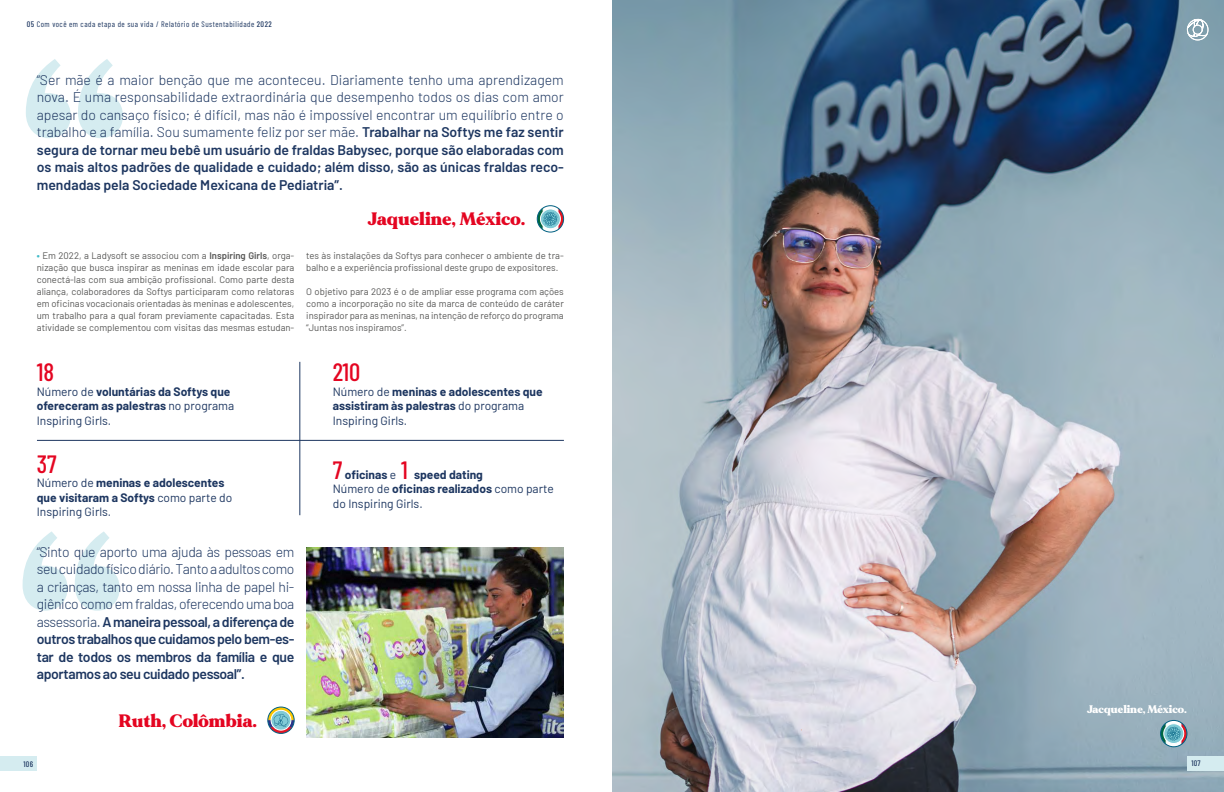
<style>
.page{position:relative;width:1224px;height:792px;background:#fff}
.page>*{position:absolute;margin:0;border:0;box-sizing:border-box;transform-origin:0 0}
.t1{font:500 25px "Barlow Condensed";color:#e40521}
.t2{font:900 18px "MADE Mirage";color:#e40521}
.t3{font:300 14px/17.5px "Barlow";letter-spacing:-.025em;color:#1d3660;text-align:justify}
.t4{font:700 12px/14.4px "Barlow";color:#1d3660}
.t5{font:900 11px "MADE Mirage";letter-spacing:-.005em;color:#fff}
.t6{font:9.5px/12px "Barlow";color:#575756;text-align:justify}
.t7{font:8px "Barlow Condensed";letter-spacing:.06em;color:#1d3660}
.t8{font:500 8px "Barlow Condensed";letter-spacing:.025em;color:#1d3660}
.s1{font-weight:500}
.s2{font-weight:600}
.s3{font-weight:700;color:#41bbc9}
.s4{font-weight:400}
.s5{font-family:"Barlow Condensed";font-weight:500;font-size:25px;color:#e40521}
</style>
<div class="page">
<div style="left:0;top:756px;width:37px;height:15px;background:#d5ecf0"></div>
<img style="left:612px;top:0;width:612px;height:792px">
<svg style="left:1187px;top:19px;width:22px;height:22px"></svg>
<div style="left:1187px;top:756px;width:37px;height:14px;background:#d5ecf0"></div>
<svg style="left:23px;top:531px;width:97px;height:80px"></svg>
<svg style="left:26px;top:59px;width:97px;height:79px"></svg>
<img style="left:537px;top:206px;width:27px;height:26px;border-radius:13px">
<div style="left:537px;top:206px;width:27px;height:26px;border:1px solid #006082;border-radius:50%"></div>
<svg style="left:540px;top:209px;width:20px;height:20px"></svg>
<div style="left:540px;top:209px;width:21px;height:20px;border:1px solid #fff;border-radius:50%"></div>
<svg style="left:543px;top:212px;width:14px;height:14px"></svg>
<hr style="left:37px;top:440px;width:527px;height:1px;background:#1d3660">
<hr style="left:299px;top:362px;width:1px;height:153px;background:#1d3660">
<img style="left:268px;top:707px;width:26px;height:26px;border-radius:13px">
<div style="left:268px;top:707px;width:26px;height:27px;border:1px solid #006082;border-radius:50%"></div>
<svg style="left:271px;top:710px;width:20px;height:20px"></svg>
<div style="left:271px;top:710px;width:20px;height:20px;border:1px solid #fff;border-radius:50%"></div>
<svg style="left:274px;top:713px;width:14px;height:14px"></svg>
<img style="left:306px;top:547px;width:258px;height:190px">
<img style="left:1161px;top:720px;width:26px;height:27px;border-radius:13px">
<div style="left:1160px;top:720px;width:27px;height:27px;border:1px solid #006082;border-radius:50%"></div>
<svg style="left:1164px;top:724px;width:20px;height:20px"></svg>
<div style="left:1163px;top:723px;width:21px;height:21px;border:1px solid #fff;border-radius:50%"></div>
<svg style="left:1167px;top:727px;width:14px;height:14px"></svg>
<p class="t7" style="left:27px;top:19px;width:246px"><span class="s1">05</span> Com você em cada etapa de sua vida / Relatório de Sustentabilidade <span class="s1">2022</span></p>
<p class="t3" style="left:37px;top:70px;width:529px">“Ser mãe é a maior benção que me aconteceu. Diariamente tenho uma aprendizagem nova. É uma responsabilidade extraordinária que desempenho todos os dias com amor apesar do cansaço físico; é difícil, mas não é impossível encontrar um equilíbrio entre o trabalho e a família. Sou sumamente feliz por ser mãe. <span class="s2">Trabalhar na Softys me faz sentir segura de tornar meu bebê um usuário de fraldas Babysec, porque são elaboradas com os mais altos padrões de qualidade e cuidado; além disso, são as únicas fraldas reco&shy;mendadas pela Sociedade Mexicana de Pediatria”.</span></p>
<p class="t2" style="left:368px;top:206px;width:159px">Jaqueline, México.</p>
<p class="t6" style="left:37px;top:249px;width:259px"><span class="s3">•</span> Em 2022, a Ladysoft se associou com a <span class="s2">Inspiring Girls</span>, orga&shy;nização que busca inspirar as meninas em idade escolar para conectá-las com sua ambição profissional. Como parte desta aliança, colaboradores da Softys participaram como relatoras em oficinas vocacionais orientadas às meninas e adolescentes, um trabalho para a qual foram previamente capacitadas. Esta atividade se complementou com visitas das mesmas estudan-</p>
<h1 class="t1" style="left:37px;top:354px;width:19px">18</h1>
<p class="t4" style="left:37px;top:383px;width:199px"><span class="s4">Número de</span> voluntárias da Softys que ofereceram as palestras <span class="s4">no programa<br>Inspiring Girls.</span></p>
<h1 class="t1" style="left:37px;top:446px;width:21px">37</h1>
<p class="t4" style="left:37px;top:475px;width:197px"><span class="s4">Número de</span> meninas e adolescentes que visitaram a Softys <span class="s4">como parte do<br>Inspiring Girls.</span></p>
<p class="t6" style="left:306px;top:249px;width:259px">tes às instalações da Softys para conhecer o ambiente de tra&shy;balho e a experiência profissional deste grupo de expositores.</p>
<p class="t6" style="left:306px;top:285px;width:259px">O objetivo para 2023 é o de ampliar esse programa com ações como a incorporação no site da marca de conteúdo de caráter inspirador para as meninas, na intenção de reforço do programa “Juntas nos inspiramos”.</p>
<h1 class="t1" style="left:333px;top:354px;width:29px">210</h1>
<p class="t4" style="left:333px;top:383px;width:211px"><span class="s4">Número de</span> meninas e adolescentes que assistiram às palestras <span class="s4">do programa<br>Inspiring Girls.</span></p>
<p class="t4" style="left:333px;top:466px;width:223px"><span class="s5">7</span> oficinas <span class="s4">e</span> <span class="s5">1</span> speed dating<br><span class="s4">Número de</span> oficinas realizados <span class="s4">como parte do Inspiring Girls.</span></p>
<p class="t3" style="left:37px;top:542px;width:259px">“Sinto que aporto uma ajuda às pessoas em seu cuidado físico diário. Tanto a adultos como a crianças, tanto em nossa linha de papel hi&shy;giênico como em fraldas, oferecendo uma boa assessoria. <span class="s2">A maneira pessoal, a diferença de outros trabalhos que cuidamos pelo bem-es&shy;tar de todos os membros da família e que aportamos ao seu cuidado pessoal”.</span></p>
<p class="t2" style="left:119px;top:708px;width:140px">Ruth, Colômbia.</p>
<p class="t8" style="left:24px;top:758px;width:11px">106</p>
<p class="t5" style="left:1087px;top:701px;width:101px">Jacqueline, México.</p>
<p class="t8" style="left:1191px;top:757px;width:11px">107</p>
</div>
